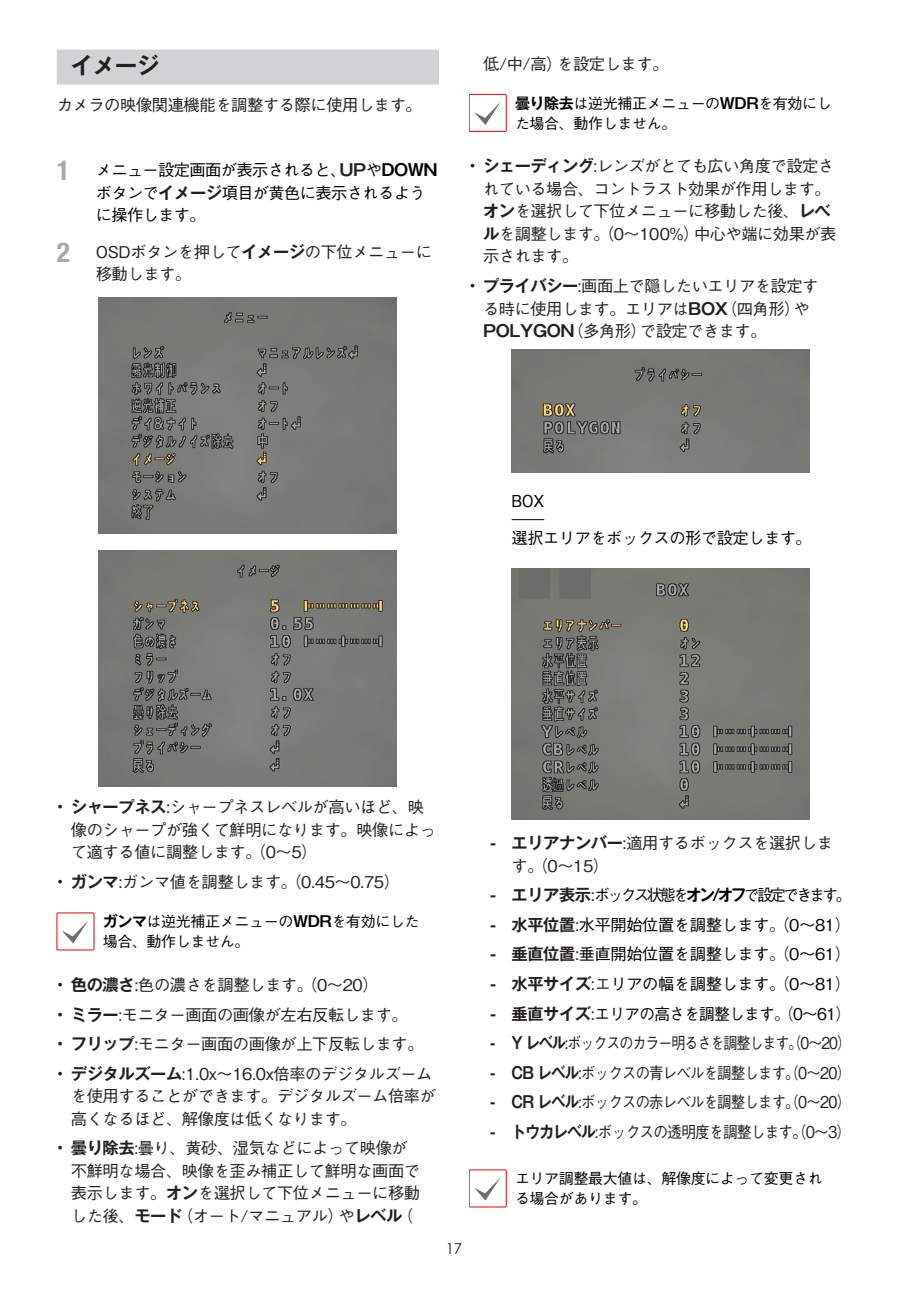
<style>
.page{position:relative;width:908px;height:1290px;background:#fff}
.page>*{position:absolute;margin:0;border:0;box-sizing:border-box;transform-origin:0 0}
.t1{font:700 22.5px "Gothic MB101 Pro De";color:#231f20}
.t2{font:500 16.5px "Gothic BBB Pro";color:#000;scale:.96 1}
.t3{font:500 16.25px/22.5px "Gothic BBB Pro";letter-spacing:-.025em;color:#231f20;scale:.9 1}
.t4{font:500 16.25px/22.5px "Gothic BBB Pro";letter-spacing:-.025em;color:#231f20}
.t5{font:500 16.25px/22.5px "Gothic BBB Pro";letter-spacing:-.04em;color:#000}
.t6{font:500 16.25px "Gothic BBB Pro";letter-spacing:-.05em;color:#231f20;scale:.88 1}
.t7{font:500 16.25px "Gothic BBB Pro";letter-spacing:-.07em;color:#231f20;scale:.86 1}
.t8{font:500 16.25px "Gothic BBB Pro";letter-spacing:-.05em;color:#231f20;scale:.9 1}
.t9{font:500 16.25px "Gothic BBB Pro";letter-spacing:-.16em;color:#000;scale:.96 1}
.t10{font:500 16.25px "Gothic BBB Pro";letter-spacing:-.04em;color:#000;scale:.96 1}
.t11{font:500 15px/20px "Gothic BBB Pro";letter-spacing:-.025em;color:#000}
.t12{font:15px "Century Gothic";color:#231f20}
.s1{font-family:"Helvetica Neue";font-weight:700;font-stretch:condensed;font-size:27.5px;color:#a8a9ad}
.s2{font-family:"Gothic MB101 Pro De";font-weight:700;color:#231f20}
.s3{font-family:"Gothic MB101 Pro De";font-weight:700}
.s4{color:#231f20}
</style>
<div class="page">
<div style="left:57px;top:50px;width:382px;height:35px;background:#d1d2d4"></div>
<img style="left:99px;top:297px;width:297px;height:236px">
<img style="left:99px;top:550px;width:297px;height:237px">
<div style="left:57px;top:912px;width:37px;height:38px;border:1px solid #ee1d23"></div>
<svg style="left:62px;top:920px;width:27px;height:23px"></svg>
<hr style="left:511px;top:519px;width:33px;height:1px;background:#000">
<div style="left:469px;top:94px;width:37px;height:38px;border:1px solid #ee1d23"></div>
<svg style="left:474px;top:102px;width:26px;height:23px"></svg>
<img style="left:511px;top:350px;width:297px;height:122px">
<img style="left:511px;top:568px;width:297px;height:251px">
<div style="left:469px;top:1169px;width:37px;height:38px;border:1px solid #ee1d23"></div>
<svg style="left:474px;top:1178px;width:26px;height:22px"></svg>
<h1 class="t1" style="left:71px;top:47px;width:90px">イメージ</h1>
<p class="t4" style="left:57px;top:92px;width:366px">カメラの映像関連機能を調整する際に使用します。</p>
<p class="t5" style="left:96px;top:157px;width:343px;text-indent:-39px"><span class="s1">1</span> メニュー設定画面が表示されると、<span class="s2">UP</span>や<span class="s3">DOWN</span>ボタンで<span class="s2">イメージ</span>項目が黄色に表示されるように操作します。</p>
<p class="t4" style="left:96px;top:238px;width:338px;text-indent:-39px"><span class="s1">2</span> OSDボタンを押して<span class="s3">イメージ</span>の下位メニューに移動します。</p>
<p class="t4" style="left:483px;top:50px;width:187px">低/中/高）を設定します。</p>
<p class="t11" style="left:514px;top:91px;width:318px"><span class="s3">曇り除去</span>は逆光補正メニューの<span class="s3">WDR</span>を有効にした場合、動作しません。</p>
<p class="t3" style="left:483px;top:153px;width:394px;text-indent:-14px"><span class="s3">• シェーディング</span>:レンズがとても広い角度で設定されている場合、コントラスト効果が作用します。<span class="s3">オン</span>を選択して下位メニューに移動した後、<span class="s3">レべル</span>を調整します。（0～100%）中心や端に効果が表示されます。</p>
<p class="t3" style="left:483px;top:273px;width:374px;text-indent:-14px"><span class="s3">• プライバシー</span>:画面上で隠したいエリアを設定する時に使用します。エリアは<span class="s3">BOX</span>（四角形）や<br><span class="s3">POLYGON</span>（多角形）で設定できます。</p>
<p class="t2" style="left:511px;top:488px;width:36px">BOX</p>
<p class="t5" style="left:511px;top:524px;width:301px">選択エリアをボックスの形で設定します。</p>
<p class="t4" style="left:71px;top:794px;width:366px;text-indent:-14px"><span class="s3">• シャープネス</span>:シャープネスレベルが高いほど、映像のシャープが強くて鮮明になります。映像によって適する値に調整します。（0～5）</p>
<p class="t4" style="left:57px;top:869px;width:344px"><span class="s3">• ガンマ</span>:ガンマ値を調整します。（0.45～0.75）</p>
<p class="t11" style="left:103px;top:909px;width:318px"><span class="s3">ガンマ</span>は逆光補正メニューの<span class="s3">WDR</span>を有効にした場合、動作しません。</p>
<p class="t4" style="left:57px;top:971px;width:323px"><span class="s3">• 色の濃さ</span>:色の濃さを調整します。（0～20）</p>
<p class="t3" style="left:57px;top:1001px;width:391px"><span class="s3">• ミラー</span>:モニター画面の画像が左右反転します。</p>
<p class="t3" style="left:57px;top:1031px;width:409px"><span class="s3">• フリップ</span>:モニター画面の画像が上下反転します。</p>
<p class="t3" style="left:71px;top:1060px;width:407px;text-indent:-14px"><span class="s3">• デジタルズーム</span>:1.0x～16.0x倍率のデジタルズームを使用することができます。デジタルズーム倍率が高くなるほど、解像度は低くなります。</p>
<p class="t3" style="left:71px;top:1135px;width:389px;text-indent:-14px"><span class="s3">• 曇り除去</span>:曇り、黄砂、湿気などによって映像が不鮮明な場合、映像を歪み補正して鮮明な画面で表示します。<span class="s3">オン</span>を選択して下位メニューに移動した後、<span class="s3">モード</span>（オート/マニュアル）や<span class="s3">レベル</span>（</p>
<p class="t12" style="left:445px;top:1239px;width:18px">17</p>
<p class="t4" style="left:511px;top:830px;width:323px;text-indent:-21px"><span class="s3">- エリアナンバー</span>:適用するボックスを選択します。（0～15）</p>
<p class="t9" style="left:490px;top:882px;width:377px"><span class="s2">- エリア表示</span><span class="s4">:</span>ボックス状態を<span class="s3">オン/オフ</span>で設定できます。</p>
<p class="t5" style="left:490px;top:911px;width:362px"><span class="s2">- 水平位置</span><span class="s4">:</span>水平開始位置を調整します<span class="s4">。（</span>0～81<span class="s4">）</span></p>
<p class="t5" style="left:490px;top:941px;width:362px"><span class="s2">- 垂直位置</span><span class="s4">:</span>垂直開始位置を調整します<span class="s4">。（</span>0～61<span class="s4">）</span></p>
<p class="t5" style="left:490px;top:970px;width:362px"><span class="s2">- 水平サイズ</span><span class="s4">:エ</span>リアの幅を調整します<span class="s4">。（</span>0～81<span class="s4">）</span></p>
<p class="t10" style="left:490px;top:1000px;width:377px"><span class="s2">- 垂直サイズ</span><span class="s4">:</span>エリアの高さを調整します<span class="s4">。（</span>0～61<span class="s4">）</span></p>
<p class="t7" style="left:490px;top:1030px;width:421px"><span class="s3">- Y レベル</span>:ボックスのカラー明るさを調整します。（0～20）</p>
<p class="t6" style="left:490px;top:1059px;width:411px"><span class="s3">- CB レベル</span>:ボックスの青レベルを調整します。（0～20）</p>
<p class="t6" style="left:490px;top:1089px;width:411px"><span class="s3">- CR レベル</span>:ボックスの赤レベルを調整します。（0～20）</p>
<p class="t8" style="left:490px;top:1119px;width:402px"><span class="s3">- トウカレベル</span>:ボックスの透明度を調整します。（0～3）</p>
<p class="t11" style="left:514px;top:1166px;width:309px">エリア調整最大値は、解像度によって変更される場合があります。</p>
</div>
